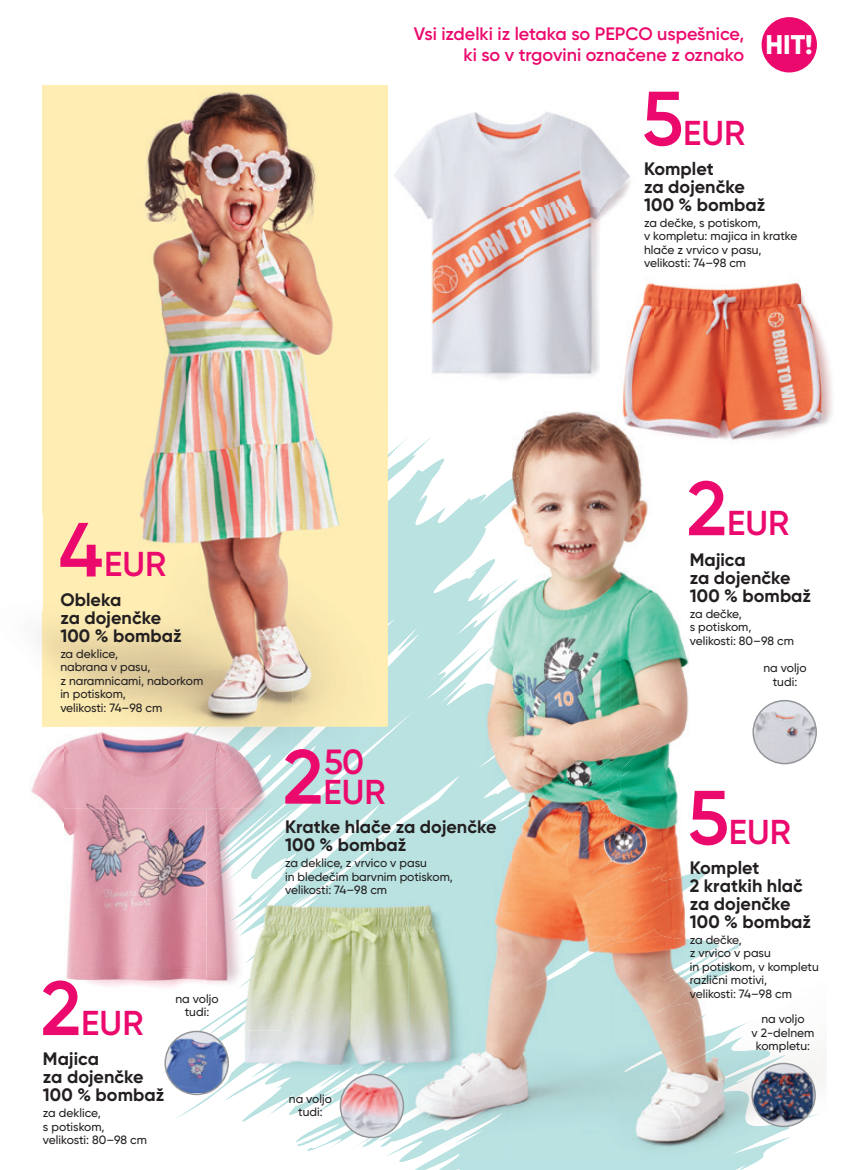
<style>
.page{position:relative;width:851px;height:1170px;background:#fff}
.page>*{position:absolute;margin:0;border:0;box-sizing:border-box;transform-origin:0 0}
.t1{font:600 34.95px "Gilroy";color:#ec096d}
.t2{font:600 34.5px "Gilroy";letter-spacing:.005em;color:#ec096d}
.t3{font:800 27px "Gilroy";color:#fff}
.t4{font:700 18px/18px "Gilroy";color:#231f20}
.t5{font:600 18px/21px "Gilroy";color:#ec096d;text-align:right}
.t6{font:500 12px/13.5px "Gilroy";color:#231f20}
.s1{font-size:76.5px}
</style>
<div class="page">
<svg style="left:161px;top:1072px;width:602px;height:97px"></svg>
<img style="left:64px;top:808px;width:142px;height:133px">
<img style="left:66px;top:941px;width:140px;height:47px">
<img style="left:122px;top:808px;width:84px;height:89px">
<img style="left:113px;top:897px;width:20px;height:8px">
<img style="left:29px;top:610px;width:35px;height:214px">
<img style="left:387px;top:87px;width:243px;height:121px">
<img style="left:524px;top:208px;width:76px;height:169px">
<img style="left:653px;top:283px;width:147px;height:21px">
<img style="left:800px;top:286px;width:32px;height:138px">
<img style="left:650px;top:304px;width:151px;height:107px">
<img style="left:622px;top:404px;width:28px;height:7px">
<img style="left:600px;top:199px;width:53px;height:205px">
<img style="left:257px;top:1118px;width:101px;height:51px">
<img style="left:206px;top:1118px;width:51px;height:51px">
<img style="left:358px;top:1161px;width:48px;height:8px">
<img style="left:300px;top:808px;width:106px;height:155px">
<img style="left:406px;top:808px;width:50px;height:361px">
<img style="left:256px;top:963px;width:150px;height:155px">
<img style="left:206px;top:1030px;width:50px;height:91px">
<img style="left:264px;top:1118px;width:142px;height:43px">
<img style="left:456px;top:1157px;width:50px;height:12px">
<img style="left:206px;top:808px;width:94px;height:222px">
<img style="left:42px;top:87px;width:1px;height:427px">
<img style="left:387px;top:208px;width:137px;height:239px">
<img style="left:387px;top:447px;width:21px;height:54px">
<img style="left:367px;top:617px;width:41px;height:191px">
<img style="left:64px;top:726px;width:303px;height:82px">
<img style="left:43px;top:85px;width:197px;height:584px">
<img style="left:240px;top:85px;width:147px;height:588px">
<img style="left:292px;top:673px;width:95px;height:53px">
<img style="left:166px;top:726px;width:126px;height:82px">
<img style="left:43px;top:669px;width:249px;height:57px">
<div style="left:370px;top:85px;width:17px;height:319px;background:#ffeeb4"></div>
<img style="left:524px;top:412px;width:96px;height:314px">
<img style="left:620px;top:516px;width:206px;height:567px">
<img style="left:512px;top:650px;width:103px;height:507px">
<img style="left:614px;top:726px;width:52px;height:431px">
<img style="left:506px;top:808px;width:6px;height:45px">
<img style="left:506px;top:853px;width:6px;height:304px">
<img style="left:666px;top:870px;width:52px;height:287px">
<img style="left:717px;top:942px;width:52px;height:215px">
<img style="left:769px;top:1051px;width:51px;height:96px">
<img style="left:600px;top:411px;width:226px;height:105px">
<img style="left:408px;top:808px;width:98px;height:249px">
<img style="left:408px;top:1057px;width:102px;height:100px">
<img style="left:408px;top:411px;width:116px;height:23px">
<img style="left:408px;top:434px;width:116px;height:374px">
<svg style="left:752px;top:699px;width:64px;height:65px"></svg>
<img style="left:751px;top:1062px;width:64px;height:65px">
<svg style="left:164px;top:1025px;width:65px;height:70px"></svg>
<svg style="left:339px;top:1073px;width:65px;height:64px;background:#d8c1c5"></svg>
<div style="left:761px;top:17px;width:55px;height:55px;background:#ec096d;border-radius:50%"></div>
<h3 class="t5" style="left:414px;top:23px;width:331px">Vsi izdelki iz letaka so PEPCO uspešnice, ki so v trgovini označene z oznako</h3>
<h2 class="t2" style="left:641px;top:112px;width:105px"><span class="s1">5</span>EUR</h2>
<h3 class="t3" style="left:765px;top:28px;width:49px">HIT!</h3>
<h3 class="t4" style="left:644px;top:159px;width:123px">Komplet<br>za dojenčke<br>100 % bombaž</h3>
<p class="t6" style="left:644px;top:215px;width:155px">za dečke, s potiskom,<br>v kompletu: majica in kratke hlače z vrvico v pasu, velikosti: 74–98 cm</p>
<h2 class="t2" style="left:59px;top:543px;width:109px"><span class="s1">4</span>EUR</h2>
<h3 class="t4" style="left:60px;top:590px;width:123px">Obleka<br>za dojenčke<br>100 % bombaž</h3>
<p class="t6" style="left:60px;top:646px;width:144px">za deklice,<br>nabrana v pasu,<br>z naramnicami, naborkom in potiskom,<br>velikosti: 74–98 cm</p>
<h2 class="t2" style="left:41px;top:1001px;width:104px"><span class="s1">2</span>EUR</h2>
<h3 class="t4" style="left:43px;top:1049px;width:123px">Majica<br>za dojenčke<br>100 % bombaž</h3>
<p class="t6" style="left:43px;top:1105px;width:106px">za deklice,<br>s potiskom, velikosti: 80–98 cm</p>
<p class="t6" style="left:175px;top:991px;width:45px;text-align:center">na voljo tudi:</p>
<h2 class="t2" style="left:686px;top:501px;width:104px"><span class="s1">2</span>EUR</h2>
<h3 class="t4" style="left:689px;top:551px;width:123px">Majica<br>za dojenčke<br>100 % bombaž</h3>
<p class="t6" style="left:689px;top:607px;width:106px">za dečke,<br>s potiskom, velikosti: 80–98 cm</p>
<p class="t6" style="left:763px;top:661px;width:45px;text-align:center">na voljo tudi:</p>
<h1 class="t1" style="left:283px;top:740px;width:83px"><span class="s1">2</span> 50</h1>
<h2 class="t2" style="left:323px;top:770px;width:64px">EUR</h2>
<h2 class="t2" style="left:687px;top:810px;width:105px"><span class="s1">5</span>EUR</h2>
<h3 class="t4" style="left:285px;top:817px;width:213px">Kratke hlače za dojenčke<br>100 % bombaž</h3>
<p class="t6" style="left:285px;top:855px;width:169px">za deklice, z vrvico v pasu<br>in bledečim barvnim potiskom, velikosti: 74–98 cm</p>
<h3 class="t4" style="left:689px;top:858px;width:123px">Komplet<br>2 kratkih hlač za dojenčke<br>100 % bombaž</h3>
<p class="t6" style="left:689px;top:932px;width:131px">za dečke,<br>z vrvico v pasu<br>in potiskom, v kompletu različni motivi,<br>velikosti: 74–98 cm</p>
<p class="t6" style="left:289px;top:1091px;width:45px;text-align:center">na voljo tudi:</p>
<p class="t6" style="left:751px;top:1012px;width:64px;text-align:center">na voljo<br>v 2-delnem kompletu:</p>
</div>
